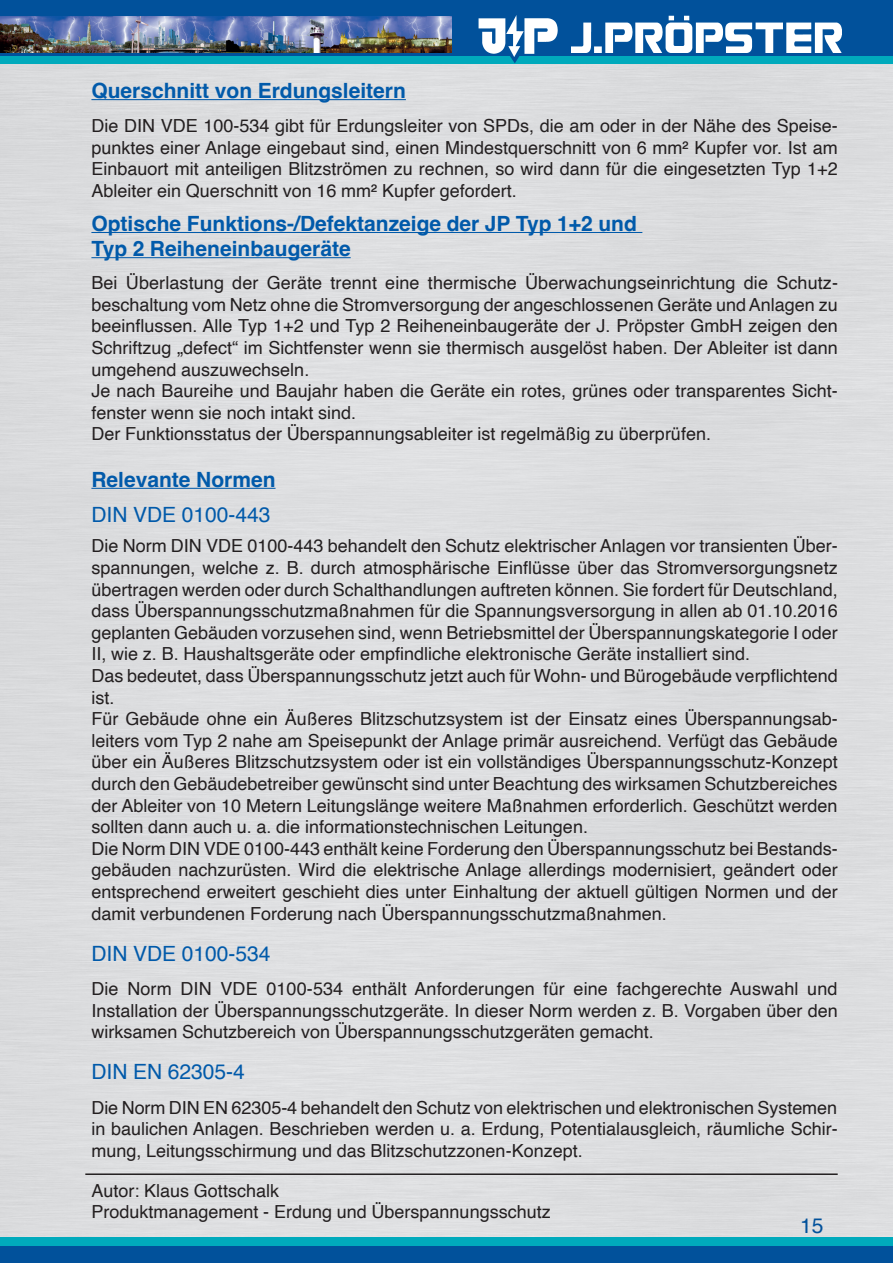
<style>
.page{position:relative;width:893px;height:1263px;background:#fff}
.page>*{position:absolute;margin:0;border:0;box-sizing:border-box;transform-origin:0 0}
.t1{font:700 21px/25.2px "Helvetica";color:#015aaa}
.t2{font:21px "Helvetica";color:#015aaa}
.t3{font:21px "Helvetica";color:#01519b}
.t4{font:18px/21.6px "Helvetica";color:#231f20}
</style>
<div class="page">
<div style="left:0;top:55px;width:893px;height:9px;background:#00aabc"></div>
<div style="left:0;top:1237px;width:893px;height:9px;background:#00aabc"></div>
<div style="left:0;top:0;width:893px;height:55px;background:#01519b"></div>
<img style="left:571px;top:15px;width:271px;height:37px">
<div style="left:0;top:1246px;width:893px;height:17px;background:#01519b"></div>
<img style="left:0;top:17px;width:451px;height:35px">
<svg style="left:510px;top:56px;width:10px;height:7px"></svg>
<img style="left:476px;top:16px;width:84px;height:40px">
<hr style="left:91px;top:232px;width:551px;height:1px;background:#015aaa">
<hr style="left:91px;top:257px;width:260px;height:1px;background:#015aaa">
<hr style="left:91px;top:99px;width:315px;height:1px;background:#015aaa">
<hr style="left:91px;top:488px;width:185px;height:1px;background:#015aaa">
<hr style="left:85px;top:1173px;width:753px;height:2px;background:#231f20">
<p class="t1" style="left:91px;top:80px;width:316px">Querschnitt von Erdungsleitern</p>
<p class="t4" style="left:91px;top:115px;width:748px;text-align:justify">Die DIN VDE 100-534 gibt für Erdungsleiter von SPDs, die am oder in der Nähe des Speise&shy;punktes einer Anlage eingebaut sind, einen Mindestquerschnitt von 6 mm² Kupfer vor. Ist am Einbauort mit anteiligen Blitzströmen zu rechnen, so wird dann für die eingesetzten Typ 1+2<br>Ableiter ein Querschnitt von 16 mm² Kupfer gefordert.</p>
<p class="t1" style="left:91px;top:213px;width:547px">Optische Funktions-/Defektanzeige der JP Typ 1+2 und<br>Typ 2 Reiheneinbaugeräte</p>
<p class="t4" style="left:91px;top:273px;width:748px">Bei Überlastung der Geräte trennt eine thermische Überwachungseinrichtung die Schutz&shy;beschaltung vom Netz ohne die Stromversorgung der angeschlossenen Geräte und Anlagen zu beeinflussen. Alle Typ 1+2 und Typ 2 Reiheneinbaugeräte der J. Pröpster GmbH zeigen den Schriftzug „defect“ im Sichtfenster wenn sie thermisch ausgelöst haben. Der Ableiter ist dann umgehend auszuwechseln.<br>Je nach Baureihe und Baujahr haben die Geräte ein rotes, grünes oder transparentes Sicht&shy;fenster wenn sie noch intakt sind.<br>Der Funktionsstatus der Überspannungsableiter ist regelmäßig zu überprüfen.</p>
<p class="t1" style="left:91px;top:469px;width:186px">Relevante Normen</p>
<p class="t2" style="left:91px;top:498px;width:181px">DIN VDE 0100-443</p>
<p class="t4" style="left:91px;top:536px;width:748px">Die Norm DIN VDE 0100-443 behandelt den Schutz elektrischer Anlagen vor transienten Über&shy;spannungen, welche z. B. durch atmosphärische Einflüsse über das Stromversorgungsnetz übertragen werden oder durch Schalthandlungen auftreten können. Sie fordert für Deutschland, dass Überspannungsschutzmaßnahmen für die Spannungsversorgung in allen ab 01.10.2016 geplanten Gebäuden vorzusehen sind, wenn Betriebsmittel der Überspannungskategorie I oder II, wie z. B. Haushaltsgeräte oder empfindliche elektronische Geräte installiert sind.<br>Das bedeutet, dass Überspannungsschutz jetzt auch für Wohn- und Bürogebäude verpflichtend ist.<br>Für Gebäude ohne ein Äußeres Blitzschutzsystem ist der Einsatz eines Überspannungsab&shy;leiters vom Typ 2 nahe am Speisepunkt der Anlage primär ausreichend. Verfügt das Gebäude über ein Äußeres Blitzschutzsystem oder ist ein vollständiges Überspannungsschutz-Konzept durch den Gebäudebetreiber gewünscht sind unter Beachtung des wirksamen Schutzbereiches der Ableiter von 10 Metern Leitungslänge weitere Maßnahmen erforderlich. Geschützt werden sollten dann auch u. a. die informationstechnischen Leitungen.<br>Die Norm DIN VDE 0100-443 enthält keine Forderung den Überspannungsschutz bei Bestands&shy;gebäuden nachzurüsten. Wird die elektrische Anlage allerdings modernisiert, geändert oder entsprechend erweitert geschieht dies unter Einhaltung der aktuell gültigen Normen und der damit verbundenen Forderung nach Überspannungsschutzmaßnahmen.</p>
<p class="t2" style="left:91px;top:937px;width:181px">DIN VDE 0100-534</p>
<p class="t4" style="left:91px;top:978px;width:748px;text-align:justify">Die Norm DIN VDE 0100-534 enthält Anforderungen für eine fachgerechte Auswahl und Installation der Überspannungsschutzgeräte. In dieser Norm werden z. B. Vorgaben über den wirksamen Schutzbereich von Überspannungsschutzgeräten gemacht.</p>
<p class="t2" style="left:91px;top:1055px;width:155px">DIN EN 62305-4</p>
<p class="t4" style="left:91px;top:1097px;width:748px;text-align:justify">Die Norm DIN EN 62305-4 behandelt den Schutz von elektrischen und elektronischen Systemen in baulichen Anlagen. Beschrieben werden u. a. Erdung, Potentialausgleich, räumliche Schir&shy;mung, Leitungsschirmung und das Blitzschutzzonen-Konzept.</p>
<p class="t4" style="left:91px;top:1180px;width:461px">Autor: Klaus Gottschalk<br>Produktmanagement - Erdung und Überspannungsschutz</p>
<p class="t3" style="left:800px;top:1210px;width:25px">15</p>
</div>
